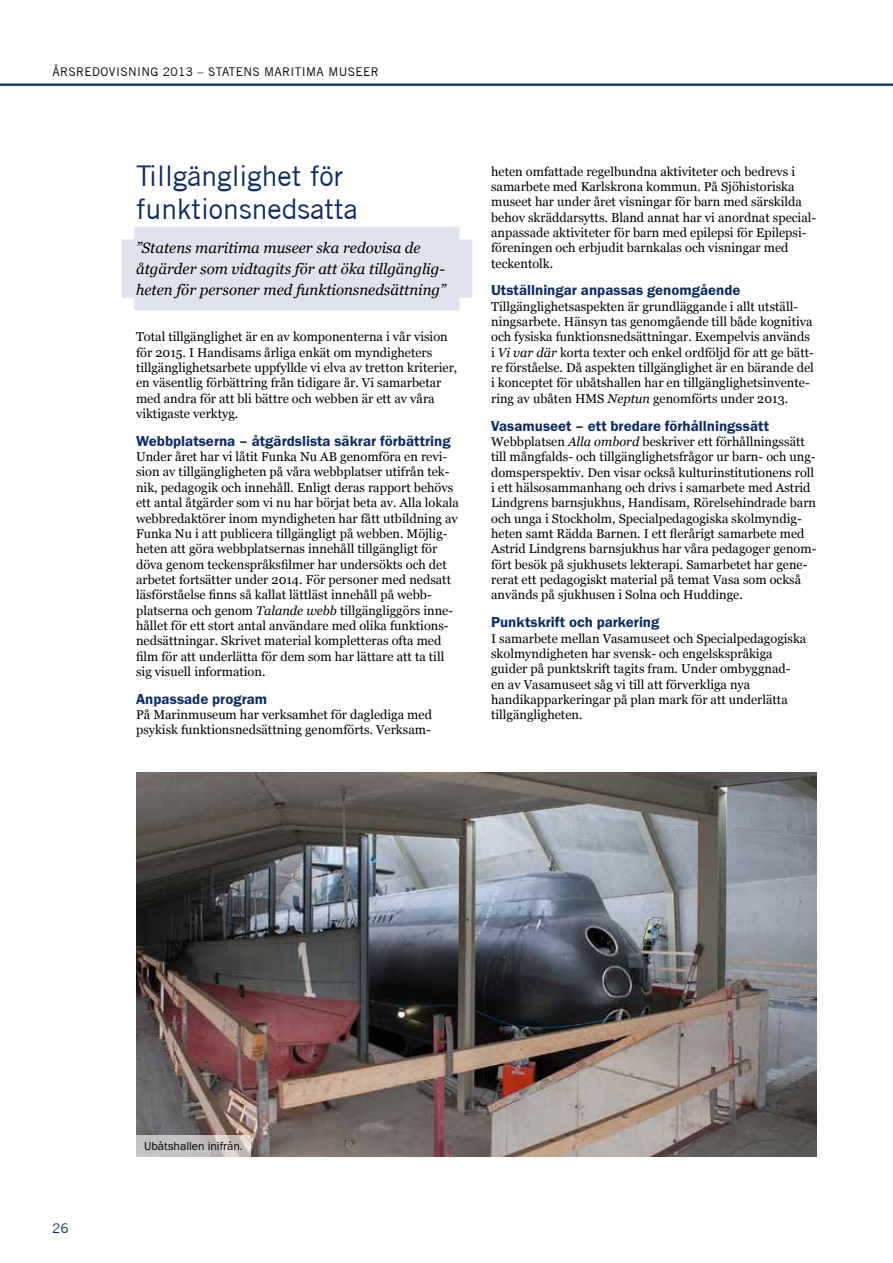
<style>
.page{position:relative;width:893px;height:1263px;background:#fff}
.page>*{position:absolute;margin:0;border:0;box-sizing:border-box;transform-origin:0 0}
.t1{font:28.5px/33px "Trade Gothic";color:#0c2c65}
.t2{font:15px "Franklin Gothic URW Dem";color:#0c2c65}
.t3{font:italic 15px/21px "Georgia";color:#000}
.t4{font:13.5px "Trade Gothic";color:#0c2c65}
.t5{font:12.75px/15.3px "Georgia";color:#000}
.t6{font:12px "Trade Gothic";letter-spacing:.03em;color:#000}
.t7{font:12px "Franklin Gothic URW Boo";color:#000}
.s1{font-style:italic}
</style>
<div class="page">
<hr style="left:0;top:84px;width:893px;height:2px;background:#0c2c65">
<div style="left:122px;top:227px;width:350px;height:83px;background:#e1e2ef"></div>
<img style="left:136px;top:772px;width:680px;height:385px">
<svg style="left:136px;top:1135px;width:115px;height:22px;background:#c7c3c2"></svg>
<p class="t6" style="left:52px;top:65px;width:328px">ÅRSREDOVISNING 2013 – STATENS MARITIMA MUSEER</p>
<h1 class="t1" style="left:136px;top:159px;width:223px">Tillgänglighet för funktionsnedsatta</h1>
<p class="t3" style="left:136px;top:237px;width:311px">”Statens maritima museer ska redovisa de åtgärder som vidtagits för att öka tillgänglig&shy;heten för personer med funktionsnedsättning”</p>
<p class="t5" style="left:136px;top:329px;width:323px">Total tillgänglighet är en av komponenterna i vår vision för 2015. I Handisams årliga enkät om myndigheters tillgänglighetsarbete uppfyllde vi elva av tretton kriterier, en väsentlig förbättring från tidigare år. Vi samarbetar med andra för att bli bättre och webben är ett av våra viktigaste verktyg.</p>
<p class="t2" style="left:136px;top:431px;width:316px">Webbplatserna – åtgärdslista säkrar förbättring</p>
<p class="t5" style="left:136px;top:448px;width:324px">Under året har vi låtit Funka Nu AB genomföra en revi&shy;sion av tillgängligheten på våra webbplatser utifrån tek&shy;nik, pedagogik och innehåll. Enligt deras rapport behövs ett antal åtgärder som vi nu har börjat beta av. Alla lokala webbredaktörer inom myndigheten har fått utbildning av Funka Nu i att publicera tillgängligt på webben. Möjlig&shy;heten att göra webbplatsernas innehåll tillgängligt för döva genom teckenspråksfilmer har undersökts och det arbetet fortsätter under 2014. För personer med nedsatt läsförståelse finns så kallat lättläst innehåll på webb&shy;platserna och genom <span class="s1">Talande webb</span> tillgängliggörs inne&shy;hållet för ett stort antal användare med olika funktions&shy;nedsättningar. Skrivet material kompletteras ofta med film för att underlätta för dem som har lättare att ta till sig visuell information.</p>
<p class="t2" style="left:136px;top:689px;width:133px">Anpassade program</p>
<p class="t5" style="left:136px;top:706px;width:297px">På Marinmuseum har verksamhet för daglediga med psykisk funktionsnedsättning genomförts. Verksam-</p>
<p class="t5" style="left:491px;top:163px;width:327px">heten omfattade regelbundna aktiviteter och bedrevs i samarbete med Karlskrona kommun. På Sjöhistoriska museet har under året visningar för barn med särskilda behov skräddarsytts. Bland annat har vi anordnat special&shy;anpassade aktiviteter för barn med epilepsi för Epilepsi&shy;föreningen och erbjudit barnkalas och visningar med teckentolk.</p>
<p class="t2" style="left:491px;top:281px;width:251px">Utställningar anpassas genomgående</p>
<p class="t5" style="left:491px;top:298px;width:324px">Tillgänglighetsaspekten är grundläggande i allt utställ&shy;ningsarbete. Hänsyn tas genomgående till både kognitiva och fysiska funktionsnedsättningar. Exempelvis används i <span class="s1">Vi var där</span> korta texter och enkel ordföljd för att ge bätt&shy;re förståelse. Då aspekten tillgänglighet är en bärande del i konceptet för ubåtshallen har en tillgänglighetsinvente&shy;ring av ubåten HMS <span class="s1">Neptun</span> genomförts under 2013.</p>
<p class="t2" style="left:491px;top:416px;width:279px">Vasamuseet – ett bredare förhållningssätt</p>
<p class="t5" style="left:491px;top:433px;width:327px">Webbplatsen <span class="s1">Alla ombord</span> beskriver ett förhållningssätt till mångfalds- och tillgänglighetsfrågor ur barn- och ung&shy;domsperspektiv. Den visar också kulturinstitutionens roll i ett hälsosammanhang och drivs i samarbete med Astrid Lindgrens barnsjukhus, Handisam, Rörelsehindrade barn och unga i Stockholm, Specialpedagogiska skolmyndig&shy;heten samt Rädda Barnen. I ett flerårigt samarbete med Astrid Lindgrens barnsjukhus har våra pedagoger genom&shy;fört besök på sjukhusets lekterapi. Samarbetet har gene&shy;rerat ett pedagogiskt material på temat Vasa som också används på sjukhusen i Solna och Huddinge.</p>
<p class="t2" style="left:491px;top:613px;width:170px">Punktskrift och parkering</p>
<p class="t5" style="left:491px;top:630px;width:317px">I samarbete mellan Vasamuseet och Specialpedagogiska skolmyndigheten har svensk- och engelskspråkiga guider på punktskrift tagits fram. Under ombyggnad&shy;en av Vasamuseet såg vi till att förverkliga nya handikapparkeringar på plan mark för att underlätta tillgängligheten.</p>
<p class="t4" style="left:52px;top:1220px;width:18px">26</p>
<p class="t7" style="left:144px;top:1138px;width:100px">Ubåtshallen inifrån.</p>
</div>
